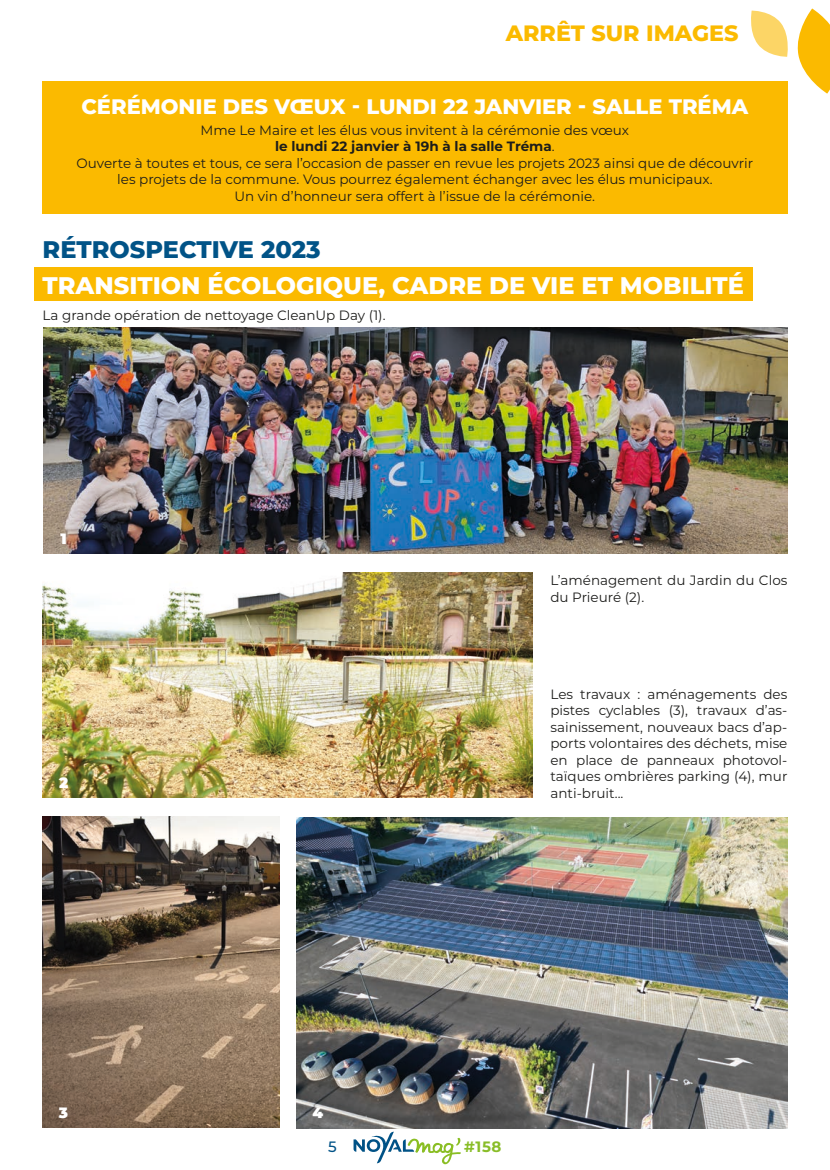
<style>
.page{position:relative;width:830px;height:1170px;background:#fff}
.page>*{position:absolute;margin:0;border:0;box-sizing:border-box;transform-origin:0 0}
.SURTITRE_JAUNE{font:800 24px "Montserrat";color:#fff}
._2-TITRE{font:800 24px "Montserrat";color:#015387}
.t1{font:800 22.2px "Montserrat";color:#fbba00}
._3-SECOND_TITRE{font:800 21px "Montserrat";color:#fff}
.t2{font:700 15px "Montserrat";color:#89bd28}
.t3{font:900 15px "Montserrat";color:#fff}
.t4{font:500 15px "Montserrat";color:#015387}
.t5{font:13.5px/16.5px "Montserrat";color:#1d1d1b;text-align:center}
.s1{font-weight:700}
</style>
<div class="page">
<svg style="left:353px;top:1131px;width:107px;height:33px"></svg>
<svg style="left:751px;top:9px;width:78px;height:85px"></svg>
<div style="left:34px;top:267px;width:718px;height:33px;background:#fbba00"></div>
<div style="left:42px;top:81px;width:745px;height:132px;background:#fbba00"></div>
<img style="left:43px;top:328px;width:744px;height:225px">
<img style="left:43px;top:816px;width:236px;height:311px">
<img style="left:296px;top:817px;width:491px;height:311px">
<img style="left:42px;top:572px;width:490px;height:225px">
<p class="t1" style="left:505px;top:17px;width:34px">ARRÊT</p>
<p class="t1" style="left:591px;top:17px;width:17px">SUR</p>
<p class="t1" style="left:646px;top:17px;width:17px">IMAGES</p>
<p class="_3-SECOND_TITRE" style="left:81px;top:91px;width:668px">CÉRÉMONIE DES VŒUX - LUNDI 22 JANVIER - SALLE TRÉMA</p>
<p class="t5" style="left:76px;top:121px;width:677px">Mme Le Maire et les élus vous invitent à la cérémonie des vœux<br><span class="s1">le lundi 22 janvier à 19h à la salle Tréma</span>.<br>Ouverte à toutes et tous, ce sera l’occasion de passer en revue les projets 2023 ainsi que de découvrir les projets de la commune. Vous pourrez également échanger avec les élus municipaux.<br>Un vin d’honneur sera offert à l’issue de la cérémonie.</p>
<p class="_2-TITRE" style="left:43px;top:232px;width:279px">RÉTROSPECTIVE 2023</p>
<p class="SURTITRE_JAUNE" style="left:43px;top:268px;width:702px">TRANSITION ÉCOLOGIQUE, CADRE DE VIE ET MOBILITÉ</p>
<p class="t5" style="left:43px;top:307px;width:344px">La grande opération de nettoyage CleanUp Day (1).</p>
<p class="t3" style="left:60px;top:527px;width:8px">1</p>
<p class="t3" style="left:59px;top:771px;width:11px">2</p>
<p class="t5" style="left:550px;top:572px;width:238px;text-align:left">L’aménagement du Jardin du Clos du Prieuré (2).</p>
<p class="t5" style="left:550px;top:685px;width:238px;text-align:justify">Les travaux : aménagements des pistes cyclables (3), travaux d’as&shy;sainissement, nouveaux bacs d’ap&shy;ports volontaires des déchets, mise en place de panneaux photovol&shy;taïques ombrières parking (4), mur anti-bruit...</p>
<p class="t3" style="left:59px;top:1101px;width:11px">3</p>
<p class="t3" style="left:312px;top:1101px;width:12px">4</p>
<p class="t4" style="left:328px;top:1136px;width:10px">5</p>
<p class="t2" style="left:464px;top:1136px;width:39px">#158</p>
</div>
